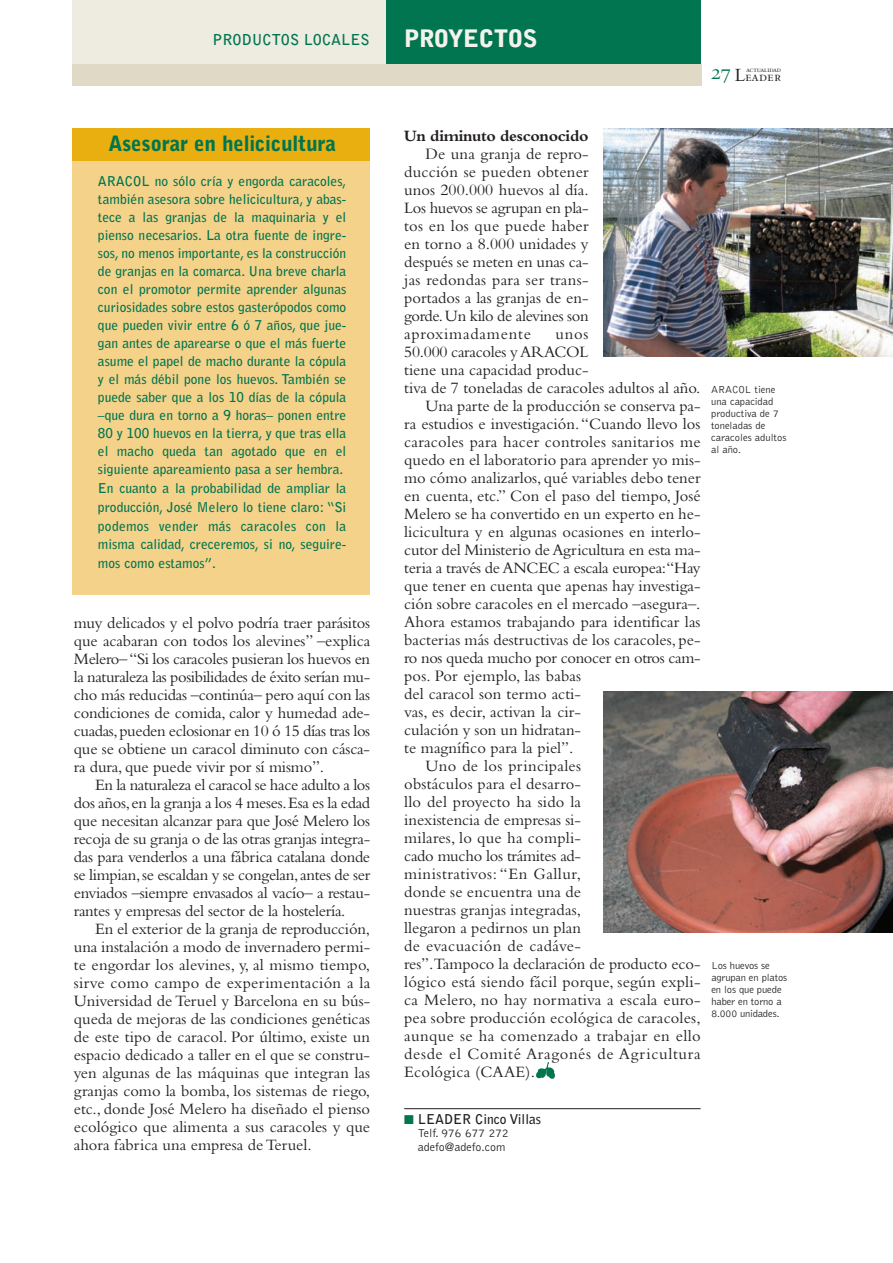
<style>
.page{position:relative;width:893px;height:1263px;background:#fff}
.page>*{position:absolute;margin:0;border:0;box-sizing:border-box;transform-origin:0 0}
.t1{font:900 24px "Bell Gothic";letter-spacing:-.03em;color:#f4f2ed}
.t2{font:22.5px "Bembo SC";color:#00754f}
.t3{font:900 21px "Bell Gothic";letter-spacing:-.01em;color:#00754f}
.t4{font:16.5px/18px "Bembo";color:#231f20;text-align:justify}
.t5{font:16.5px "Bembo";letter-spacing:.025em;color:#231f20}
.t6{font:16.5px "Bembo";letter-spacing:-.02em;color:#231f20}
.t7{font:16.5px "Bembo";letter-spacing:.04em;color:#231f20}
.t8{font:16.5px "Bembo";letter-spacing:.03em;color:#231f20}
.t9{font:700 16.5px "Bembo";letter-spacing:-.02em;color:#231f20}
.t10{font:16.5px "Bembo";letter-spacing:.02em;color:#231f20}
.t11{font:700 15px "Bell Gothic";color:#00754f}
.t12{font:14.25px "Bembo SC";letter-spacing:.015em;color:#231f20}
.t13{font:700 13.5px/18.1px "Bell Gothic";color:#00754f}
.t14{font:700 13.5px "Bell Gothic";color:#231f20}
.t15{font:300 12px/13.5px "Bell Gothic";color:#231f20}
.t16{font:300 10.5px/12px "Bell Gothic";letter-spacing:-.005em;color:#231f20}
.t17{font:7.5px "Bembo SC";letter-spacing:-.04em;color:#231f20}
.s1{font-size:19.5px}
.s2{color:#00754f}
</style>
<div class="page">
<div style="left:72px;top:64px;width:629px;height:21px;background:#dfd9c6"></div>
<div style="left:72px;top:0;width:314px;height:64px;background:#eeebe1"></div>
<div style="left:387px;top:0;width:314px;height:64px;background:#00754f"></div>
<hr style="left:404px;top:1108px;width:297px;height:1px;background:#231f20">
<img style="left:604px;top:128px;width:289px;height:228px">
<img style="left:537px;top:1063px;width:18px;height:15px">
<img style="left:604px;top:691px;width:289px;height:241px">
<div style="left:72px;top:133px;width:298px;height:462px;background:#f5d28a"></div>
<div style="left:72px;top:128px;width:298px;height:32px;background:#e9ae0f"></div>
<p class="t11" style="left:213px;top:33px;width:159px">PRODUCTOS LOCALES</p>
<h1 class="t1" style="left:404px;top:28px;width:135px">PROYECTOS</h1>
<h2 class="t2" style="left:711px;top:58px;width:22px">27</h2>
<p class="t17" style="left:746px;top:65px;width:36px">actualidad</p>
<p class="t12" style="left:735px;top:68px;width:48px"><span class="s1">L</span>eader</p>
<p class="t3" style="left:108px;top:135px;width:229px">Asesorar en helicicultura</p>
<p class="t13" style="left:98px;top:173px;width:250px">ARACOL no sólo cría y engorda caracoles, también asesora sobre helicicultura, y abas&shy;tece a las granjas de la maquinaria y el pienso necesarios. La otra fuente de ingre&shy;sos, no menos importante, es la construcción de granjas en la comarca. Una breve charla con el promotor permite aprender algunas curiosidades sobre estos gasterópodos como que pueden vivir entre 6 ó 7 años, que jue&shy;gan antes de aparearse o que el más fuerte asume el papel de macho durante la cópula y el más débil pone los huevos. También se puede saber que a los 10 días de la cópula –que dura en torno a 9 horas– ponen entre 80 y 100 huevos en la tierra, y que tras ella el macho queda tan agotado que en el siguiente apareamiento pasa a ser hembra.<br>En cuanto a la probabilidad de ampliar la producción, José Melero lo tiene claro: “Si podemos vender más caracoles con la misma calidad, creceremos, si no, seguire&shy;mos como estamos”.</p>
<p class="t4" style="left:74px;top:616px;width:298px">muy delicados y el polvo podría traer parásitos que acabaran con todos los alevines” –explica Melero– “Si los caracoles pusieran los huevos en la naturaleza las posibilidades de éxito serían mu&shy;cho más reducidas –continúa– pero aquí con las condiciones de comida, calor y humedad ade&shy;cuadas,pueden eclosionar en 10 ó 15 días tras los que se obtiene un caracol diminuto con cásca&shy;ra dura, que puede vivir por sí mismo”.</p>
<p class="t4" style="left:74px;top:778px;width:298px;text-indent:21px">En la naturaleza el caracol se hace adulto a los dos años,en la granja a los 4 meses.Esa es la edad que necesitan alcanzar para que José Melero los recoja de su granja o de las otras granjas integra&shy;das para venderlos a una fábrica catalana donde se limpian,se escaldan y se congelan,antes de ser enviados –siempre envasados al vacío– a restau&shy;rantes y empresas del sector de la hostelería.</p>
<p class="t4" style="left:74px;top:922px;width:298px;text-indent:21px">En el exterior de la granja de reproducción, una instalación a modo de invernadero permi&shy;te engordar los alevines, y, al mismo tiempo, sirve como campo de experimentación a la Universidad de Teruel y Barcelona en su bús&shy;queda de mejoras de las condiciones genéticas de este tipo de caracol. Por último, existe un espacio dedicado a taller en el que se constru&shy;yen algunas de las máquinas que integran las granjas como la bomba, los sistemas de riego, etc., donde José Melero ha diseñado el pienso ecológico que alimenta a sus caracoles y que ahora fabrica una empresa de Teruel.</p>
<p class="t9" style="left:404px;top:130px;width:186px">Un diminuto desconocido</p>
<p class="t4" style="left:404px;top:146px;width:186px;text-indent:21px">De una granja de repro&shy;ducción se pueden obtener unos 200.000 huevos al día.<br>Los huevos se agrupan en pla&shy;tos en los que puede haber en torno a 8.000 unidades y después se meten en unas ca&shy;jas redondas para ser trans&shy;portados a las granjas de en&shy;gorde.Un kilo de alevines son aproximadamente</p>
<p class="t4" style="left:555px;top:326px;width:35px">unos</p>
<p class="t4" style="left:404px;top:344px;width:186px">50.000 caracoles y ARACOL</p>
<p class="t4" style="left:404px;top:362px;width:186px">tiene una capacidad produc-</p>
<p class="t4" style="left:404px;top:380px;width:298px">tiva de 7 toneladas de caracoles adultos al año.</p>
<p class="t4" style="left:425px;top:398px;width:277px">Una parte de la producción se conserva pa-</p>
<p class="t4" style="left:404px;top:416px;width:298px">ra estudios e investigación.“Cuando llevo los</p>
<p class="t4" style="left:404px;top:434px;width:298px">caracoles para hacer controles sanitarios me</p>
<p class="t4" style="left:404px;top:452px;width:298px">quedo en el laboratorio para aprender yo mis-</p>
<p class="t4" style="left:404px;top:470px;width:298px">mo cómo analizarlos,qué variables debo tener</p>
<p class="t4" style="left:404px;top:488px;width:298px">en cuenta, etc.” Con el paso del tiempo, José</p>
<p class="t4" style="left:404px;top:506px;width:298px">Melero se ha convertido en un experto en he-</p>
<p class="t4" style="left:404px;top:524px;width:298px">licicultura y en algunas ocasiones en interlo-</p>
<p class="t4" style="left:404px;top:542px;width:298px">cutor del Ministerio de Agricultura en esta ma-</p>
<p class="t4" style="left:404px;top:560px;width:298px">teria a través de ANCEC a escala europea:“Hay</p>
<p class="t4" style="left:404px;top:578px;width:298px">que tener en cuenta que apenas hay investiga-</p>
<p class="t4" style="left:404px;top:596px;width:298px">ción sobre caracoles en el mercado –asegura–.</p>
<p class="t4" style="left:404px;top:614px;width:298px">Ahora estamos trabajando para identificar las</p>
<p class="t4" style="left:404px;top:632px;width:298px">bacterias más destructivas de los caracoles, pe-</p>
<p class="t6" style="left:404px;top:652px;width:298px">ro nos queda mucho por conocer en otros cam-</p>
<p class="t4" style="left:404px;top:668px;width:178px">pos. Por ejemplo, las babas</p>
<p class="t4" style="left:404px;top:686px;width:178px">del caracol son termo acti-</p>
<p class="t4" style="left:404px;top:704px;width:178px">vas, es decir, activan la cir-</p>
<p class="t4" style="left:404px;top:722px;width:178px">culación y son un hidratan-</p>
<p class="t4" style="left:404px;top:740px;width:171px">te magnífico para la piel”.</p>
<p class="t10" style="left:425px;top:760px;width:157px">Uno de los principales</p>
<p class="t4" style="left:404px;top:776px;width:178px">obstáculos para el desarro-</p>
<p class="t4" style="left:404px;top:794px;width:178px">llo del proyecto ha sido la</p>
<p class="t4" style="left:404px;top:812px;width:178px">inexistencia de empresas si-</p>
<p class="t4" style="left:404px;top:830px;width:178px">milares, lo que ha compli-</p>
<p class="t4" style="left:404px;top:848px;width:178px">cado mucho los trámites ad-</p>
<p class="t8" style="left:404px;top:868px;width:178px">ministrativos: “En Gallur,</p>
<p class="t4" style="left:404px;top:884px;width:178px">donde se encuentra una de</p>
<p class="t4" style="left:404px;top:902px;width:178px">nuestras granjas integradas,</p>
<p class="t4" style="left:404px;top:920px;width:178px">llegaron a pedirnos un plan</p>
<p class="t5" style="left:404px;top:940px;width:178px">de evacuación de cadáve-</p>
<p class="t4" style="left:404px;top:956px;width:298px">res”.Tampoco la declaración de producto eco-</p>
<p class="t4" style="left:404px;top:974px;width:298px">lógico está siendo fácil porque, según expli-</p>
<p class="t4" style="left:404px;top:992px;width:298px">ca Melero, no hay normativa a escala euro-</p>
<p class="t4" style="left:404px;top:1010px;width:298px">pea sobre producción ecológica de caracoles,</p>
<p class="t5" style="left:404px;top:1030px;width:298px">aunque se ha comenzado a trabajar en ello</p>
<p class="t7" style="left:404px;top:1048px;width:298px">desde el Comité Aragonés de Agricultura</p>
<p class="t4" style="left:404px;top:1064px;width:132px">Ecológica (CAAE).</p>
<p class="t14" style="left:404px;top:1113px;width:138px"><span class="s2">■</span> LEADER Cinco Villas</p>
<p class="t15" style="left:418px;top:1127px;width:93px">Telf. 976 677 272 adefo@adefo.com</p>
<p class="t16" style="left:711px;top:383px;width:77px">ARACOL tiene una capacidad productiva de 7 toneladas de caracoles adultos al año.</p>
<p class="t16" style="left:711px;top:960px;width:77px">Los huevos se agrupan en platos en los que puede haber en torno a<br>8.000 unidades.</p>
</div>
